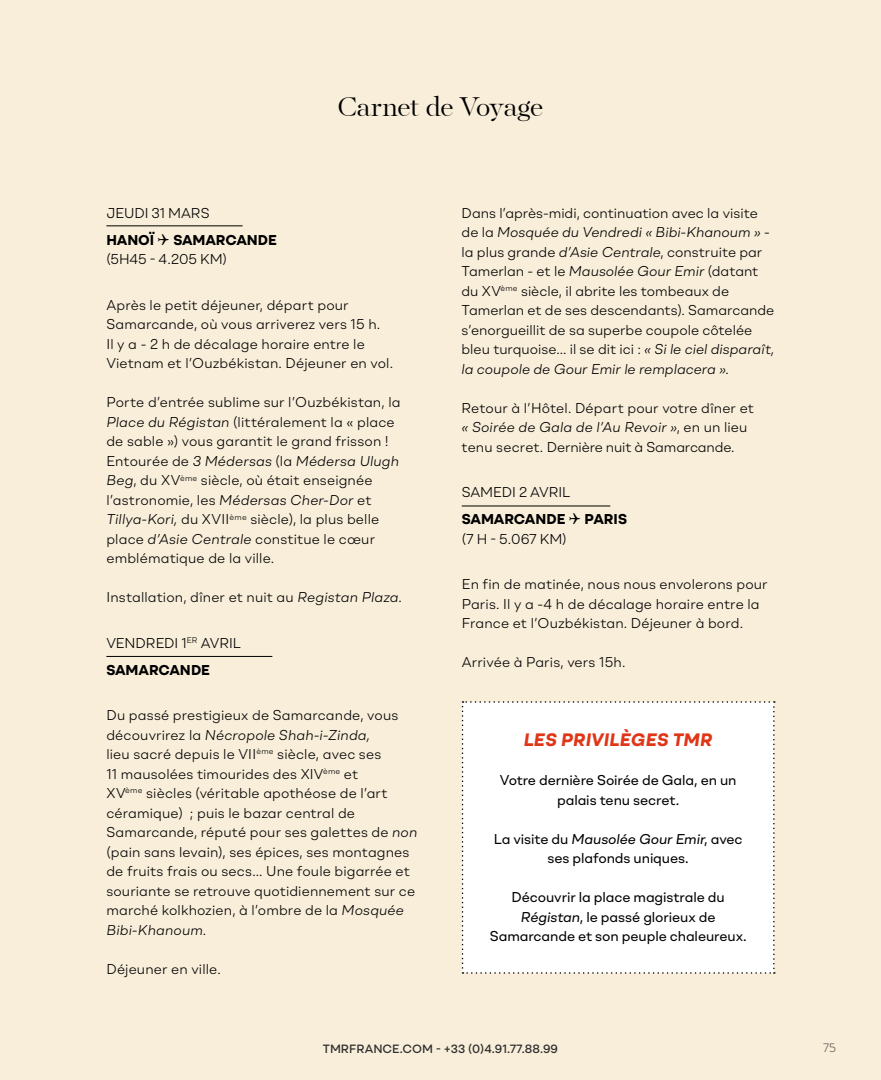
<style>
.page{position:relative;width:881px;height:1080px;background:#fff}
.page>*{position:absolute;margin:0;border:0;box-sizing:border-box;transform-origin:0 0}
.t1{font:300 30px "Majesti Banner";letter-spacing:-.025em;color:#000}
.t2{font:italic 700 18px "Shape";letter-spacing:.01em;color:#df3617}
.t3{font:300 14.25px/19.5px "Shape";letter-spacing:.01em;color:#000}
.t4{font:14.25px/19.5px "Shape";letter-spacing:-.01em;color:#000;text-align:center}
.t5{font:700 14.25px "Shape";letter-spacing:-.01em;color:#000}
.t6{font:300 14.25px "Shape";letter-spacing:-.01em;color:#000}
.t7{font:500 12px "Shape";color:#2f2f2f}
.t8{font:300 12px "Brandon Text";color:#2f2f2f}
.s1{font-style:italic}
.s2{font-weight:700}
</style>
<div class="page">
<div style="left:0;top:0;width:880px;height:1080px;background:#f9eeda"></div>
<hr style="left:106px;top:226px;width:136px;height:1px;background:#000">
<hr style="left:106px;top:656px;width:166px;height:1px;background:#000">
<hr style="left:461px;top:506px;width:149px;height:1px;background:#000">
<div style="left:461px;top:701px;width:313px;height:273px;background:#fff"></div>
<h1 class="t1" style="left:337px;top:91px;width:208px">Carnet de Voyage</h1>
<p class="t3" style="left:106px;top:203px;width:105px">JEUDI 31 MARS</p>
<p class="t5" style="left:106px;top:230px;width:49px">HANOÏ</p>
<p class="t5" style="left:173px;top:230px;width:105px">SAMARCANDE</p>
<p class="t3" style="left:106px;top:249px;width:122px">(5H45 - 4.205 KM)</p>
<p class="t3" style="left:106px;top:295px;width:288px">Après le petit déjeuner, départ pour Samarcande, où vous arriverez vers 15 h.<br>Il y a - 2 h de décalage horaire entre le Vietnam et l’Ouzbékistan. Déjeuner en vol.</p>
<p class="t3" style="left:106px;top:392px;width:295px">Porte d’entrée sublime sur l’Ouzbékistan, la <span class="s1">Place du Régistan</span> (littéralement la « place de sable ») vous garantit le grand frisson !<br>Entourée de <span class="s1">3 Médersas</span> (la <span class="s1">Médersa Ulugh Beg</span>, du XV<sup>ème</sup> siècle, où était enseignée l’astronomie, les <span class="s1">Médersas Cher-Dor</span> et <span class="s1">Tillya-Kori,</span> du XVII<sup>ème</sup> siècle), la plus belle place <span class="s1">d’Asie Centrale</span> constitue le cœur emblématique de la ville.</p>
<p class="t3" style="left:106px;top:587px;width:297px">Installation, dîner et nuit au <span class="s1">Registan Plaza</span>.</p>
<p class="t3" style="left:106px;top:629px;width:136px;line-height:27px">VENDREDI 1<sup>ER</sup> AVRIL<br><span class="s2">SAMARCANDE</span></p>
<p class="t3" style="left:106px;top:705px;width:312px">Du passé prestigieux de Samarcande, vous découvrirez la <span class="s1">Nécropole Shah-i-Zinda,<br></span>lieu sacré depuis le VII<sup>ème</sup> siècle, avec ses<br>11 mausolées timourides des XIV<sup>ème</sup> et<br>XV<sup>ème</sup> siècles (véritable apothéose de l’art céramique) ; puis le bazar central de Samarcande, réputé pour ses galettes de <span class="s1">non </span>(pain sans levain), ses épices, ses montagnes de fruits frais ou secs... Une foule bigarrée et souriante se retrouve quotidiennement sur ce marché kolkhozien, à l’ombre de la <span class="s1">Mosquée Bibi-Khanoum</span>.</p>
<p class="t3" style="left:106px;top:959px;width:116px">Déjeuner en ville.</p>
<p class="t3" style="left:461px;top:203px;width:314px">Dans l’après-midi, continuation avec la visite de la <span class="s1">Mosquée du Vendredi « Bibi-Khanoum »</span> - la plus grande <span class="s1">d’Asie Centrale</span>, construite par Tamerlan - et le <span class="s1">Mausolée Gour Emir</span> (datant du XV<sup>ème</sup> siècle, il abrite les tombeaux de Tamerlan et de ses descendants). Samarcande s’enorgueillit de sa superbe coupole côtelée bleu turquoise... il se dit ici : <span class="s1">« Si le ciel disparaît, la coupole de Gour Emir le remplacera ».</span></p>
<p class="t3" style="left:461px;top:398px;width:294px">Retour à l’Hôtel. Départ pour votre dîner et <span class="s1">« Soirée de Gala de l’Au Revoir »</span>, en un lieu tenu secret. Dernière nuit à Samarcande.</p>
<p class="t6" style="left:461px;top:483px;width:110px">SAMEDI 2 AVRIL</p>
<p class="t5" style="left:461px;top:510px;width:105px">SAMARCANDE</p>
<p class="t5" style="left:584px;top:510px;width:44px">PARIS</p>
<p class="t3" style="left:461px;top:529px;width:106px">(7 H - 5.067 KM)</p>
<p class="t3" style="left:461px;top:574px;width:307px">En fin de matinée, nous nous envolerons pour<br>Paris. Il y a -4 h de décalage horaire entre la<br>France et l’Ouzbékistan. Déjeuner à bord.</p>
<p class="t3" style="left:461px;top:652px;width:165px">Arrivée à Paris, vers 15h.</p>
<p class="t2" style="left:523px;top:728px;width:190px">LES PRIVILÈGES TMR</p>
<p class="t4" style="left:499px;top:770px;width:238px">Votre dernière Soirée de Gala, en un palais tenu secret.</p>
<p class="t4" style="left:493px;top:829px;width:250px">La visite du <span class="s1">Mausolée Gour Emir</span>, avec ses plafonds uniques.</p>
<p class="t4" style="left:489px;top:887px;width:258px">Découvrir la place magistrale du<br><span class="s1">Régistan</span>, le passé glorieux de<br>Samarcande et son peuple chaleureux.</p>
<p class="t7" style="left:323px;top:1041px;width:237px">TMRFRANCE.COM - +33 (0)4.91.77.88.99</p>
<p class="t8" style="left:822px;top:1039px;width:14px">75</p>
</div>
